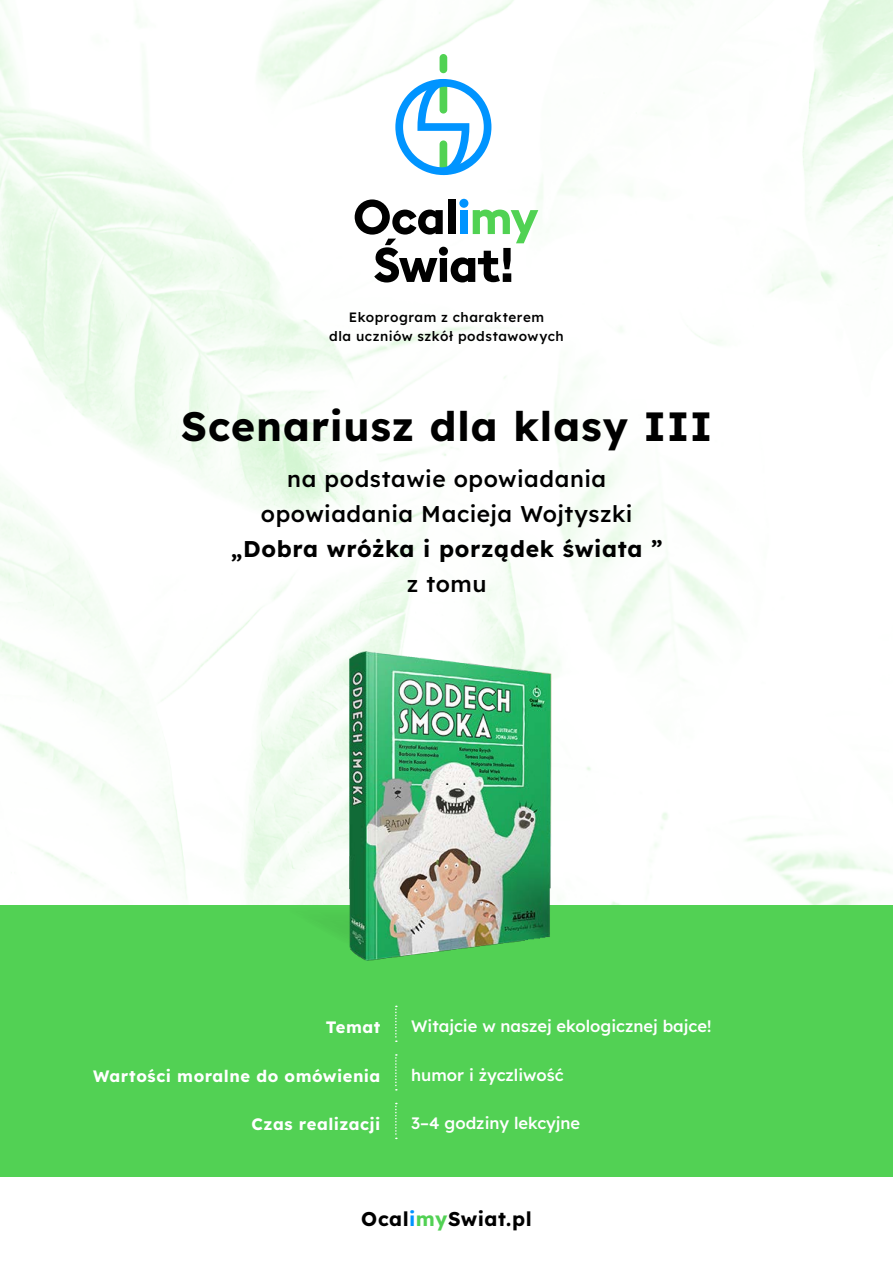
<style>
.page{position:relative;width:893px;height:1263px;background:#fff}
.page>*{position:absolute;margin:0;border:0;box-sizing:border-box;transform-origin:0 0}
.t1{font:700 40.8px "Lexend";letter-spacing:.025em;color:#000}
.t2{font:500 22.8px/34.8px "Lexend";letter-spacing:.02em;color:#000;text-align:center}
.t3{font:700 22.8px "Lexend";letter-spacing:.025em;color:#000}
.t4{font:700 19.8px "Lexend";letter-spacing:.025em;color:#000}
.t5{font:500 16.5px "Lexend";color:#fff}
.t6{font:700 16.5px "Lexend";letter-spacing:.03em;color:#fff}
.t7{font:500 13.5px/19px "Lexend";letter-spacing:.04em;color:#000;text-align:center}
.s1{color:#0094ff}
.s2{color:#52d154}
</style>
<div class="page">
<img style="left:0;top:0;width:893px;height:905px">
<div style="left:0;top:905px;width:893px;height:272px;background:#52d154"></div>
<svg style="left:355px;top:199px;width:183px;height:83px"></svg>
<div style="left:440px;top:54px;width:7px;height:19px;background:#51d253;border-radius:4px"></div>
<svg style="left:395px;top:79px;width:96px;height:96px"></svg>
<svg style="left:330px;top:920px;width:19px;height:14px"></svg>
<img style="left:349px;top:651px;width:204px;height:309px">
<svg style="left:395px;top:1054px;width:2px;height:36px"></svg>
<svg style="left:395px;top:1006px;width:2px;height:36px"></svg>
<svg style="left:395px;top:1103px;width:2px;height:36px"></svg>
<p class="t7" style="left:329px;top:306px;width:236px">Ekoprogram z charakterem<br>dla uczniów szkół podstawowych</p>
<h1 class="t1" style="left:181px;top:397px;width:533px">Scenariusz dla klasy III</h1>
<h2 class="t2" style="left:261px;top:460px;width:373px">na podstawie opowiadania opowiadania Macieja Wojtyszki</h2>
<h2 class="t3" style="left:231px;top:532px;width:433px">„Dobra wróżka i porządek świata ”</h2>
<h2 class="t2" style="left:407px;top:565px;width:81px">z tomu</h2>
<p class="t6" style="left:326px;top:1015px;width:56px">Temat</p>
<p class="t5" style="left:411px;top:1014px;width:302px">Witajcie w naszej ekologicznej bajce!</p>
<p class="t6" style="left:93px;top:1064px;width:289px">Wartości moralne do omówienia</p>
<p class="t5" style="left:411px;top:1063px;width:154px">humor i życzliwość</p>
<p class="t6" style="left:252px;top:1112px;width:130px">Czas realizacji</p>
<p class="t5" style="left:411px;top:1111px;width:171px">3–4 godziny lekcyjne</p>
<p class="t4" style="left:361px;top:1204px;width:172px">Ocal<span class="s1">i</span><span class="s2">my</span>Swiat.pl</p>
</div>
